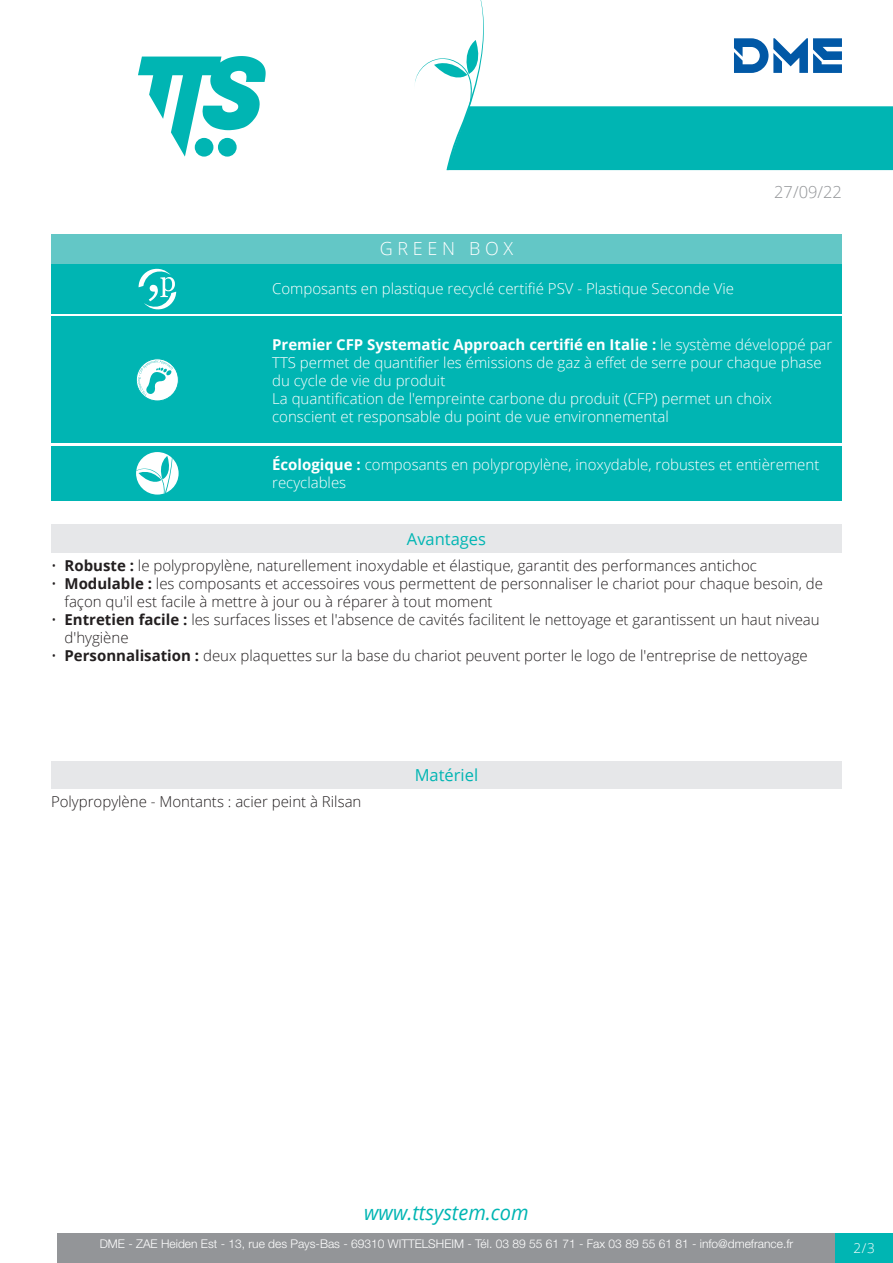
<style>
.page{position:relative;width:893px;height:1263px;background:#fff}
.page>*{position:absolute;margin:0;border:0;box-sizing:border-box;transform-origin:0 0}
.t1{font:italic 20.85px "Open Sans";color:#00b5b3;scale:.96 1}
.Titolo6{font:300 18px "Open Sans";color:#fff}
.Titolo8{font:16.5px "Open Sans";color:#00b5b3}
.t2{font:300 16.5px "Open Sans";color:#939598}
.Titolo16{font:16.5px "Open Sans";color:#00b5b3}
.Materiale{font:300 15px/18px "Open Sans";color:#231f20}
.GreenBoxCFP{font:300 15px/18px "Open Sans";color:#fff}
.GreenBoxLista{font:300 15px/18px "Open Sans";color:#fff}
.GreenBoxPSV{font:300 15px "Open Sans";color:#fff}
.t3{font:300 13.5px "Open Sans";color:#fff}
.t4{font:300 12px "Helvetica Neue LT Std";color:#fff}
.s1{font-weight:700}
</style>
<div class="page">
<svg style="left:138px;top:56px;width:128px;height:101px"></svg>
<div style="left:57px;top:1233px;width:779px;height:30px;background:#939598"></div>
<div style="left:836px;top:1233px;width:57px;height:30px;background:#00b5b3"></div>
<div style="left:51px;top:234px;width:791px;height:30px;background:#63c7c6"></div>
<div style="left:51px;top:264px;width:213px;height:49px;background:#00b5b3"></div>
<svg style="left:138px;top:268px;width:38px;height:42px"></svg>
<div style="left:264px;top:264px;width:578px;height:49px;background:#00b5b3"></div>
<div style="left:51px;top:317px;width:213px;height:126px;background:#00b5b3"></div>
<svg style="left:136px;top:359px;width:42px;height:42px"></svg>
<div style="left:136px;top:359px;width:43px;height:42px;border:1px solid #00b5b3;border-radius:50%"></div>
<svg style="left:138px;top:360px;width:35px;height:37px"></svg>
<div style="left:264px;top:317px;width:578px;height:126px;background:#00b5b3"></div>
<div style="left:51px;top:446px;width:213px;height:54px;background:#00b5b3"></div>
<svg style="left:136px;top:452px;width:43px;height:43px"></svg>
<div style="left:264px;top:446px;width:578px;height:54px;background:#00b5b3"></div>
<div style="left:51px;top:525px;width:791px;height:28px;background:#e6e7e9"></div>
<div style="left:51px;top:761px;width:791px;height:27px;background:#e6e7e9"></div>
<svg style="left:415px;top:0;width:478px;height:170px"></svg>
<p class="t2" style="left:774px;top:180px;width:69px">27/09/22</p>
<p class="Titolo6" style="left:380px;top:236px;width:135px">G R E E N B O X</p>
<p class="GreenBoxPSV" style="left:272px;top:279px;width:463px">Composants en plastique recyclé certifié PSV - Plastique Seconde Vie</p>
<p class="GreenBoxCFP" style="left:272px;top:335px;width:562px"><span class="s1">Premier CFP Systematic Approach certifié en Italie :</span> le système développé par<br>TTS permet de quantifier les émissions de gaz à effet de serre pour chaque phase du cycle de vie du produit</p>
<p class="GreenBoxCFP" style="left:272px;top:389px;width:501px">La quantification de l'empreinte carbone du produit (CFP) permet un choix conscient et responsable du point de vue environnemental</p>
<p class="GreenBoxLista" style="left:272px;top:455px;width:549px"><span class="s1">Écologique :</span> composants en polypropylène, inoxydable, robustes et entièrement recyclables</p>
<p class="Titolo8" style="left:407px;top:528px;width:81px">Avantages</p>
<p class="Materiale" style="left:51px;top:557px;width:707px">• <span class="s1">Robuste :</span> le polypropylène, naturellement inoxydable et élastique, garantit des performances antichoc</p>
<p class="Materiale" style="left:65px;top:575px;width:760px;text-indent:-14px">• <span class="s1">Modulable :</span> les composants et accessoires vous permettent de personnaliser le chariot pour chaque besoin, de façon qu'il est facile à mettre à jour ou à réparer à tout moment</p>
<p class="Materiale" style="left:65px;top:611px;width:757px;text-indent:-14px">• <span class="s1">Entretien facile :</span> les surfaces lisses et l'absence de cavités facilitent le nettoyage et garantissent un haut niveau d'hygiène</p>
<p class="Materiale" style="left:51px;top:647px;width:758px">• <span class="s1">Personnalisation :</span> deux plaquettes sur la base du chariot peuvent porter le logo de l'entreprise de nettoyage</p>
<p class="Materiale" style="left:51px;top:792px;width:312px">Polypropylène - Montants : acier peint à Rilsan</p>
<p class="Titolo16" style="left:415px;top:764px;width:65px">Matériel</p>
<h1 class="t1" style="left:364px;top:1198px;width:173px">www.ttsystem.com</h1>
<p class="t4" style="left:100px;top:1236px;width:695px">DME - ZAE Heiden Est - 13, rue des Pays-Bas - 69310 WITTELSHEIM - Tél. 03 89 55 61 71 - Fax 03 89 55 61 81 - info@dmefrance.fr</p>
<p class="t3" style="left:854px;top:1239px;width:23px">2/3</p>
</div>
